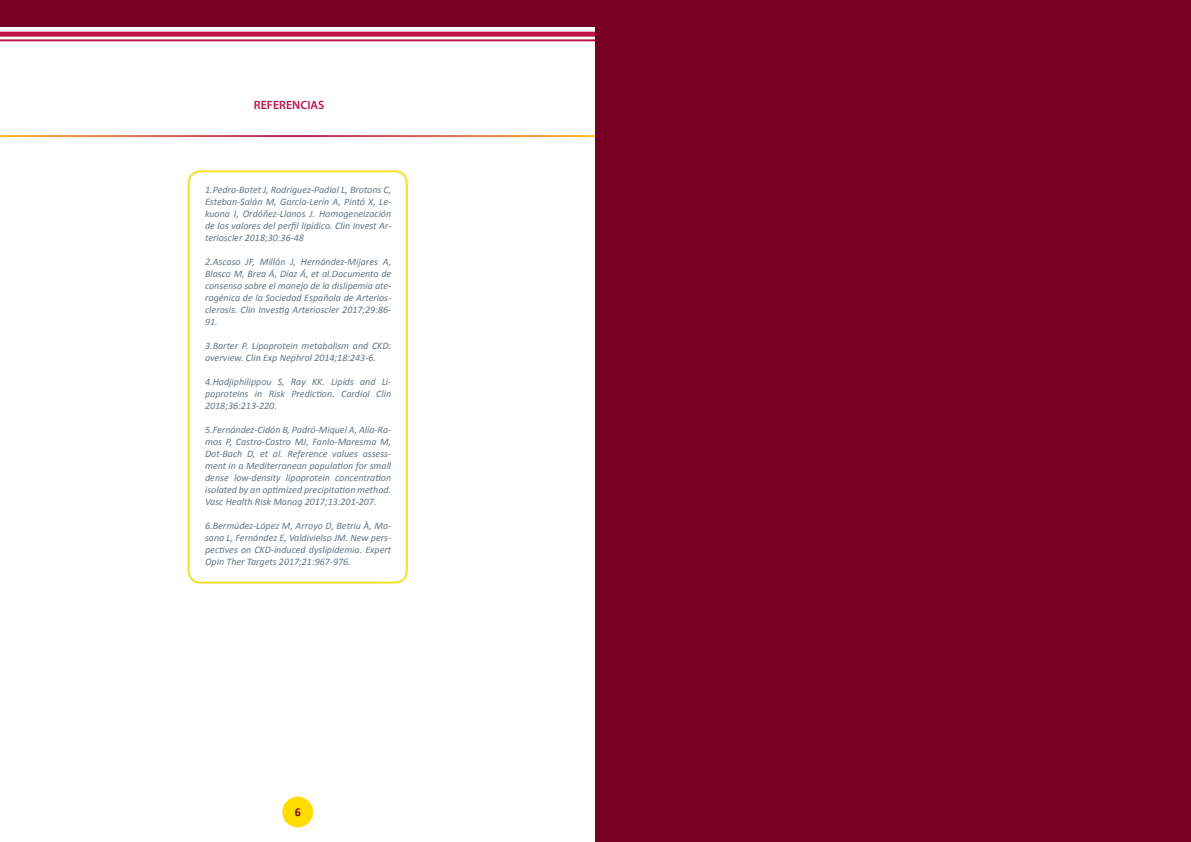
<style>
.page{position:relative;width:1191px;height:842px;background:#fff}
.page>*{position:absolute;margin:0;border:0;box-sizing:border-box;transform-origin:0 0}
.t1{font:600 12px "Myriad Pro";color:#be1349}
.t2{font:700 12px "Calibri";color:#790025}
.t3{font:italic 10px/12px "Calibri";color:#647480;text-align:justify}
</style>
<div class="page">
<div style="left:282px;top:797px;width:31px;height:30px;background:#fd0;border-radius:50%"></div>
<div style="left:0;top:0;width:1191px;height:27px;background:#790025"></div>
<div style="left:0;top:32px;width:1191px;height:5px;background:#be1349"></div>
<hr style="left:0;top:39px;width:1191px;height:2px;background:#be1349">
<div style="left:188px;top:170px;width:220px;height:414px;border:2px solid #f6df2c;border-radius:12px"></div>
<div style="left:595px;top:0;width:596px;height:842px;background:#790025"></div>
<p class="t1" style="left:254px;top:97px;width:72px">REFERENCIAS</p>
<p class="t3" style="left:205px;top:183px;width:188px">1.Pedro-Botet J, Rodríguez-Padial L, Brotons C, Esteban-Salán M, García-Lerín A, Pintó X, Le&shy;kuona I, Ordóñez-Llanos J. Homogeneización de los valores del perfil lipídico. Clin Invest Ar&shy;terioscler 2018;30:36-48</p>
<p class="t3" style="left:205px;top:255px;width:188px">2.Ascaso JF, Millán J, Hernández-Mijares A, Blasco M, Brea Á, Díaz Á, et al.Documento de consenso sobre el manejo de la dislipemia ate&shy;rogénica de la Sociedad Española de Arterios&shy;clerosis. Clin Investig Arterioscler 2017;29:86- 91.</p>
<p class="t3" style="left:205px;top:339px;width:188px">3.Barter P. Lipoprotein metabolism and CKD: overview. Clin Exp Nephrol 2014;18:243-6.</p>
<p class="t3" style="left:205px;top:375px;width:188px">4.Hadjiphilippou S, Ray KK. Lipids and Li&shy;poproteins in Risk Prediction. Cardiol Clin 2018;36:213-220.</p>
<p class="t3" style="left:205px;top:423px;width:188px">5.Fernández-Cidón B, Padró-Miquel A, Alía-Ra&shy;mos P, Castro-Castro MJ, Fanlo-Maresma M, Dot-Bach D, et al. Reference values assess&shy;ment in a Mediterranean population for small dense low-density lipoprotein concentration isolated by an optimized precipitation method.<br>Vasc Health Risk Manag 2017;13:201-207.</p>
<p class="t3" style="left:205px;top:519px;width:188px">6.Bermúdez-López M, Arroyo D, Betriu À, Ma&shy;sana L, Fernández E, Valdivielso JM. New pers&shy;pectives on CKD-induced dyslipidemia. Expert Opin Ther Targets 2017;21:967-976.</p>
<p class="t2" style="left:295px;top:804px;width:8px">6</p>
</div>
